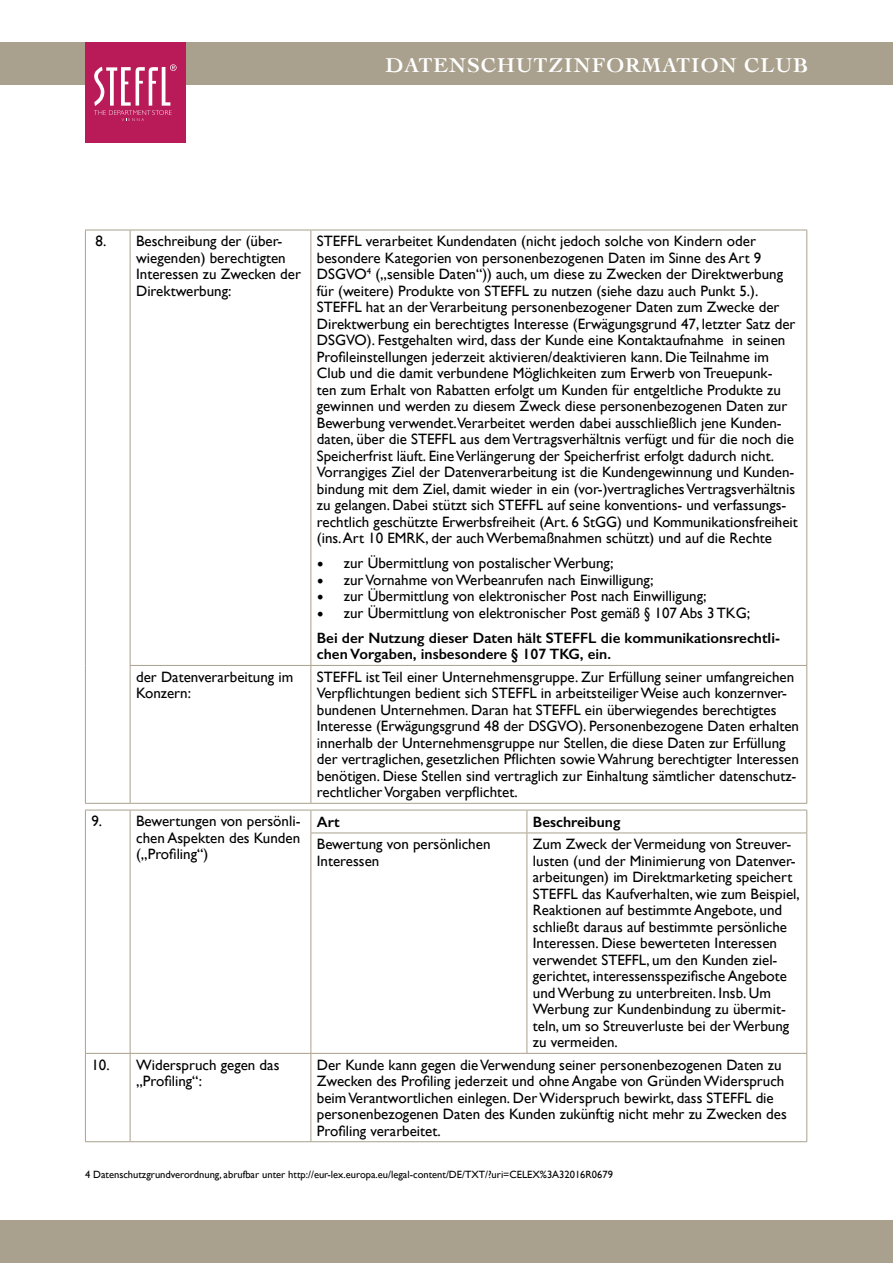
<style>
.page{position:relative;width:893px;height:1263px;background:#fff}
.page>*{position:absolute;margin:0;border:0;box-sizing:border-box;transform-origin:0 0}
.t1{font:700 21px "Cochin";letter-spacing:.05em;color:#fff}
.t2{font:15px/16.5px "Gill Sans";color:#000}
.t3{font:600 15px/25px "Gill Sans";color:#000}
.t4{font:10.5px "Gill Sans";color:#000}
.s1{font-family:"Minion Pro";font-size:18px}
.s2{font-family:"Minion Pro";font-weight:400;font-size:18px}
.s3{font-weight:400}
</style>
<div class="page">
<div style="left:0;top:43px;width:893px;height:42px;background:#a9a18d"></div>
<div style="left:0;top:1220px;width:893px;height:43px;background:#a9a18d"></div>
<div style="left:85px;top:43px;width:100px;height:100px;background:#b81b58"></div>
<svg style="left:94px;top:64px;width:83px;height:57px"></svg>
<hr style="left:85px;top:230px;width:45px;height:1px;background:#a9a18d">
<hr style="left:85px;top:230px;width:1px;height:435px;background:#a9a18d">
<hr style="left:85px;top:665px;width:1px;height:138px;background:#a9a18d">
<hr style="left:85px;top:803px;width:45px;height:1px;background:#a9a18d">
<hr style="left:130px;top:230px;width:181px;height:1px;background:#a9a18d">
<hr style="left:130px;top:230px;width:1px;height:435px;background:#a9a18d">
<hr style="left:311px;top:230px;width:63px;height:1px;background:#a9a18d">
<hr style="left:310px;top:230px;width:1px;height:435px;background:#a9a18d">
<hr style="left:374px;top:230px;width:433px;height:1px;background:#a9a18d">
<hr style="left:806px;top:230px;width:1px;height:435px;background:#a9a18d">
<hr style="left:130px;top:665px;width:181px;height:1px;background:#a9a18d">
<hr style="left:130px;top:666px;width:1px;height:137px;background:#a9a18d">
<hr style="left:311px;top:665px;width:63px;height:1px;background:#a9a18d">
<hr style="left:310px;top:666px;width:1px;height:137px;background:#a9a18d">
<hr style="left:374px;top:665px;width:433px;height:1px;background:#a9a18d">
<hr style="left:806px;top:666px;width:1px;height:137px;background:#a9a18d">
<hr style="left:130px;top:803px;width:181px;height:1px;background:#a9a18d">
<hr style="left:311px;top:803px;width:63px;height:1px;background:#a9a18d">
<hr style="left:374px;top:803px;width:433px;height:1px;background:#a9a18d">
<hr style="left:85px;top:810px;width:45px;height:1px;background:#a9a18d">
<svg style="left:85px;top:810px;width:1px;height:23px"></svg>
<hr style="left:130px;top:810px;width:181px;height:1px;background:#a9a18d">
<svg style="left:130px;top:810px;width:1px;height:23px"></svg>
<hr style="left:85px;top:833px;width:1px;height:220px;background:#a9a18d">
<hr style="left:130px;top:833px;width:1px;height:220px;background:#a9a18d">
<hr style="left:311px;top:810px;width:216px;height:1px;background:#a9a18d">
<svg style="left:310px;top:810px;width:1px;height:22px"></svg>
<hr style="left:527px;top:810px;width:280px;height:1px;background:#a9a18d">
<svg style="left:526px;top:810px;width:1px;height:22px"></svg>
<svg style="left:806px;top:810px;width:1px;height:22px"></svg>
<hr style="left:310px;top:832px;width:217px;height:1px;background:#a9a18d">
<hr style="left:310px;top:833px;width:1px;height:220px;background:#a9a18d">
<hr style="left:527px;top:832px;width:280px;height:1px;background:#a9a18d">
<hr style="left:526px;top:833px;width:1px;height:220px;background:#a9a18d">
<hr style="left:806px;top:833px;width:1px;height:220px;background:#a9a18d">
<hr style="left:85px;top:1053px;width:45px;height:1px;background:#a9a18d">
<hr style="left:85px;top:1054px;width:1px;height:87px;background:#a9a18d">
<hr style="left:130px;top:1053px;width:181px;height:1px;background:#a9a18d">
<hr style="left:130px;top:1054px;width:1px;height:87px;background:#a9a18d">
<hr style="left:311px;top:1053px;width:216px;height:1px;background:#a9a18d">
<hr style="left:310px;top:1054px;width:1px;height:87px;background:#a9a18d">
<hr style="left:527px;top:1053px;width:280px;height:1px;background:#a9a18d">
<hr style="left:806px;top:1054px;width:1px;height:87px;background:#a9a18d">
<hr style="left:85px;top:1141px;width:45px;height:1px;background:#a9a18d">
<hr style="left:130px;top:1141px;width:181px;height:1px;background:#a9a18d">
<hr style="left:311px;top:1141px;width:216px;height:1px;background:#a9a18d">
<hr style="left:527px;top:1141px;width:280px;height:1px;background:#a9a18d">
<h1 class="t1" style="left:385px;top:51px;width:424px">DATENSCHUTZINFORMATION CLUB</h1>
<p class="t2" style="left:136px;top:233px;width:166px;text-indent:-41px">8. Beschreibung der (über&shy;wiegenden) berechtigten<br>Interessen zu Zwecken der<br>Direktwerbung:</p>
<p class="t2" style="left:317px;top:233px;width:482px">STEFFL verarbeitet Kundendaten (nicht jedoch solche von Kindern oder besondere Kategorien von personenbezogenen Daten im Sinne des Art 9<br>DSGVO<sup>4</sup> („sensible Daten“)) auch, um diese zu Zwecken der Direktwerbung für (weitere) Produkte von STEFFL zu nutzen (siehe dazu auch Punkt 5.).<br>STEFFL hat an der Verarbeitung personenbezogener Daten zum Zwecke der Direktwerbung ein berechtigtes Interesse (Erwägungsgrund 47, letzter Satz der DSGVO). Festgehalten wird, dass der Kunde eine Kontaktaufnahme in seinen Profileinstellungen jederzeit aktivieren/deaktivieren kann. Die Teilnahme im Club und die damit verbundene Möglichkeiten zum Erwerb von Treuepunk-<br>ten zum Erhalt von Rabatten erfolgt um Kunden für entgeltliche Produkte zu gewinnen und werden zu diesem Zweck diese personenbezogenen Daten zur Bewerbung verwendet.Verarbeitet werden dabei ausschließlich jene Kunden&shy;daten, über die STEFFL aus dem Vertragsverhältnis verfügt und für die noch die Speicherfrist läuft. Eine Verlängerung der Speicherfrist erfolgt dadurch nicht.<br>Vorrangiges Ziel der Datenverarbeitung ist die Kundengewinnung und Kunden&shy;bindung mit dem Ziel, damit wieder in ein (vor-)vertragliches Vertragsverhältnis zu gelangen. Dabei stützt sich STEFFL auf seine konventions- und verfassungs&shy;rechtlich geschützte Erwerbsfreiheit (Art. 6 StGG) und Kommunikationsfreiheit (ins. Art 10 EMRK, der auch Werbemaßnahmen schützt) und auf die Rechte</p>
<p class="t2" style="left:317px;top:555px;width:298px"><span class="s1">•</span> zur Übermittlung von postalischer Werbung;</p>
<p class="t2" style="left:317px;top:571px;width:338px"><span class="s1">•</span> zur Vornahme von Werbeanrufen nach Einwilligung;</p>
<p class="t2" style="left:317px;top:588px;width:391px"><span class="s1">•</span> zur Übermittlung von elektronischer Post nach Einwilligung;</p>
<p class="t3" style="left:317px;top:600px;width:465px"><span class="s2">•</span> <span class="s3">zur Übermittlung von elektronischer Post gemäß § 107 Abs 3 TKG;<br></span>Bei der Nutzung dieser Daten hält STEFFL die kommunikationsrechtli-</p>
<p class="t3" style="left:317px;top:642px;width:296px">chen Vorgaben, insbesondere § 107 TKG, ein.</p>
<p class="t2" style="left:136px;top:668px;width:159px">der Datenverarbeitung im<br>Konzern:</p>
<p class="t2" style="left:317px;top:668px;width:484px">STEFFL ist Teil einer Unternehmensgruppe. Zur Erfüllung seiner umfangreichen Verpflichtungen bedient sich STEFFL in arbeitsteiliger Weise auch konzernver&shy;bundenen Unternehmen. Daran hat STEFFL ein überwiegendes berechtigtes Interesse (Erwägungsgrund 48 der DSGVO). Personenbezogene Daten erhalten innerhalb der Unternehmensgruppe nur Stellen, die diese Daten zur Erfüllung der vertraglichen, gesetzlichen Pflichten sowie Wahrung berechtigter Interessen benötigen. Diese Stellen sind vertraglich zur Einhaltung sämtlicher datenschutz&shy;rechtlicher Vorgaben verpflichtet.</p>
<p class="t2" style="left:136px;top:813px;width:166px;text-align:justify;text-indent:-45px">9. Bewertungen von persönli&shy;chen Aspekten des Kunden („Profiling“)</p>
<p class="t3" style="left:317px;top:809px;width:24px">Art</p>
<p class="t3" style="left:533px;top:809px;width:89px">Beschreibung</p>
<p class="t2" style="left:317px;top:836px;width:175px">Bewertung von persönlichen<br>Interessen</p>
<p class="t2" style="left:533px;top:836px;width:268px">Zum Zweck der Vermeidung von Streuver&shy;lusten (und der Minimierung von Datenver&shy;arbeitungen) im Direktmarketing speichert STEFFL das Kaufverhalten, wie zum Beispiel, Reaktionen auf bestimmte Angebote, und schließt daraus auf bestimmte persönliche Interessen. Diese bewerteten Interessen verwendet STEFFL, um den Kunden ziel&shy;gerichtet, interessensspezifische Angebote und Werbung zu unterbreiten. Insb. Um Werbung zur Kundenbindung zu übermit&shy;teln, um so Streuverluste bei der Werbung zu vermeiden.</p>
<p class="t2" style="left:136px;top:1056px;width:145px;text-indent:-45px">10. Widerspruch gegen das „Profiling“:</p>
<p class="t2" style="left:317px;top:1056px;width:471px">Der Kunde kann gegen die Verwendung seiner personenbezogenen Daten zu Zwecken des Profiling jederzeit und ohne Angabe von Gründen Widerspruch beim Verantwortlichen einlegen. Der Widerspruch bewirkt, dass STEFFL die personenbezogenen Daten des Kunden zukünftig nicht mehr zu Zwecken des Profiling verarbeitet.</p>
<p class="t4" style="left:85px;top:1168px;width:529px">4 Datenschutzgrundverordnung, abrufbar unter http://eur-lex.europa.eu/legal-content/DE/TXT/?uri=CELEX%3A32016R0679</p>
</div>
